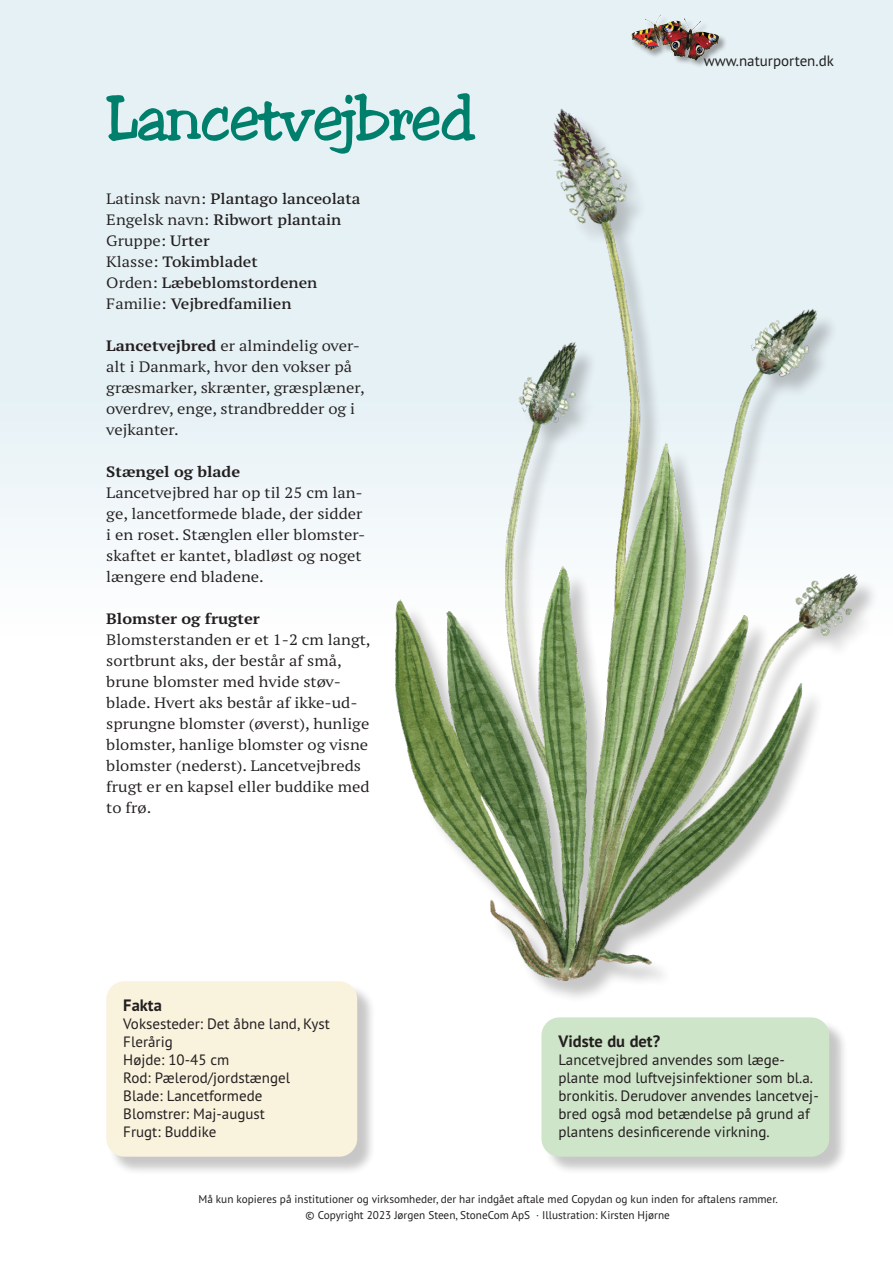
<style>
.page{position:relative;width:893px;height:1263px;background:#fff}
.page>*{position:absolute;margin:0;border:0;box-sizing:border-box;transform-origin:0 0}
.t1{font:60px "Toledo";letter-spacing:-.025em;color:#00806c}
.t2{font:700 16.5px "PT Sans Pro";color:#231f20}
.t3{font:expanded 15px/21px "PT Serif Pro";color:#231f20}
.t4{font:15px/18px "PT Sans Pro";color:#231f20}
.t5{font:600 expanded 15px/21px "PT Serif Pro";color:#231f20}
.t6{font:700 expanded 15px "PT Serif Pro";color:#231f20}
.t7{font:11.25px/16.5px "PT Sans Pro";color:#231f20;text-align:center}
.s1{font-weight:400}
.s2{font-weight:700}
</style>
<div class="page">
<div style="left:0;top:0;width:893px;height:1263px;background:linear-gradient(to bottom,#e3eff4,#fff)"></div>
<div style="left:632px;top:15px;width:96px;height:54px;background:#231f20;opacity:.4"></div>
<img style="left:631px;top:15px;width:58px;height:42px">
<div style="left:109px;top:984px;width:267px;height:191px;background:#231f20;opacity:.25"></div>
<div style="left:106px;top:981px;width:251px;height:176px;background:#f9f2dd;border-radius:18px"></div>
<div style="left:544px;top:1019px;width:304px;height:156px;background:#231f20;opacity:.25"></div>
<div style="left:541px;top:1017px;width:288px;height:140px;background:#cfe5c9;border-radius:18px"></div>
<div style="left:397px;top:112px;width:482px;height:892px;background:#231f20;opacity:.25"></div>
<img style="left:380px;top:100px;width:495px;height:889px">
<h1 class="t1" style="left:106px;top:81px;width:370px">Lancetvejbred</h1>
<p class="t5" style="left:106px;top:187px;width:256px"><span class="s1">Latinsk navn:</span> Plantago lanceolata<br><span class="s1">Engelsk navn:</span> Ribwort plantain<br><span class="s1">Gruppe:</span> Urter<br><span class="s1">Klasse:</span> Tokimbladet<br><span class="s1">Orden:</span> Læbeblomstordenen<br><span class="s1">Familie:</span> Vejbredfamilien</p>
<p class="t3" style="left:106px;top:334px;width:260px"><span class="s2">Lancetvejbred</span> er almindelig over&shy;alt i Danmark, hvor den vokser på græsmarker, skrænter, græsplæner, overdrev, enge, strandbredder og i vejkanter.</p>
<p class="t6" style="left:106px;top:461px;width:135px">Stængel og blade</p>
<p class="t3" style="left:106px;top:481px;width:261px">Lancetvejbred har op til 25 cm lan&shy;ge, lancetformede blade, der sidder i en roset. Stænglen eller blomster&shy;skaftet er kantet, bladløst og noget længere end bladene.</p>
<p class="t6" style="left:106px;top:608px;width:155px">Blomster og frugter</p>
<p class="t3" style="left:106px;top:628px;width:266px">Blomsterstanden er et 1-2 cm langt, sortbrunt aks, der består af små, brune blomster med hvide støv&shy;blade. Hvert aks består af ikke-ud&shy;sprungne blomster (øverst), hunlige blomster, hanlige blomster og visne blomster (nederst). Lancetvejbreds frugt er en kapsel eller buddike med to frø.</p>
<p class="t2" style="left:123px;top:994px;width:40px">Fakta</p>
<p class="t4" style="left:123px;top:1014px;width:208px">Voksesteder: Det åbne land, Kyst<br>Flerårig<br>Højde: 10-45 cm<br>Rod: Pælerod/jordstængel<br>Blade: Lancetformede<br>Blomstrer: Maj-august<br>Frugt: Buddike</p>
<p class="t4" style="left:704px;top:52px;width:132px">www.naturporten.dk</p>
<p class="t2" style="left:558px;top:1030px;width:103px">Vidste du det?</p>
<p class="t4" style="left:558px;top:1050px;width:262px">Lancetvejbred anvendes som læge&shy;plante mod luftvejsinfektioner som bl.a. bronkitis. Derudover anvendes lancetvej&shy;bred også mod betændelse på grund af plantens desinficerende virkning.</p>
<p class="t7" style="left:198px;top:1190px;width:581px">Må kun kopieres på institutioner og virksomheder, der har indgået aftale med Copydan og kun inden for aftalens rammer. © Copyright 2023 Jørgen Steen, StoneCom ApS · Illustration: Kirsten Hjørne</p>
</div>
